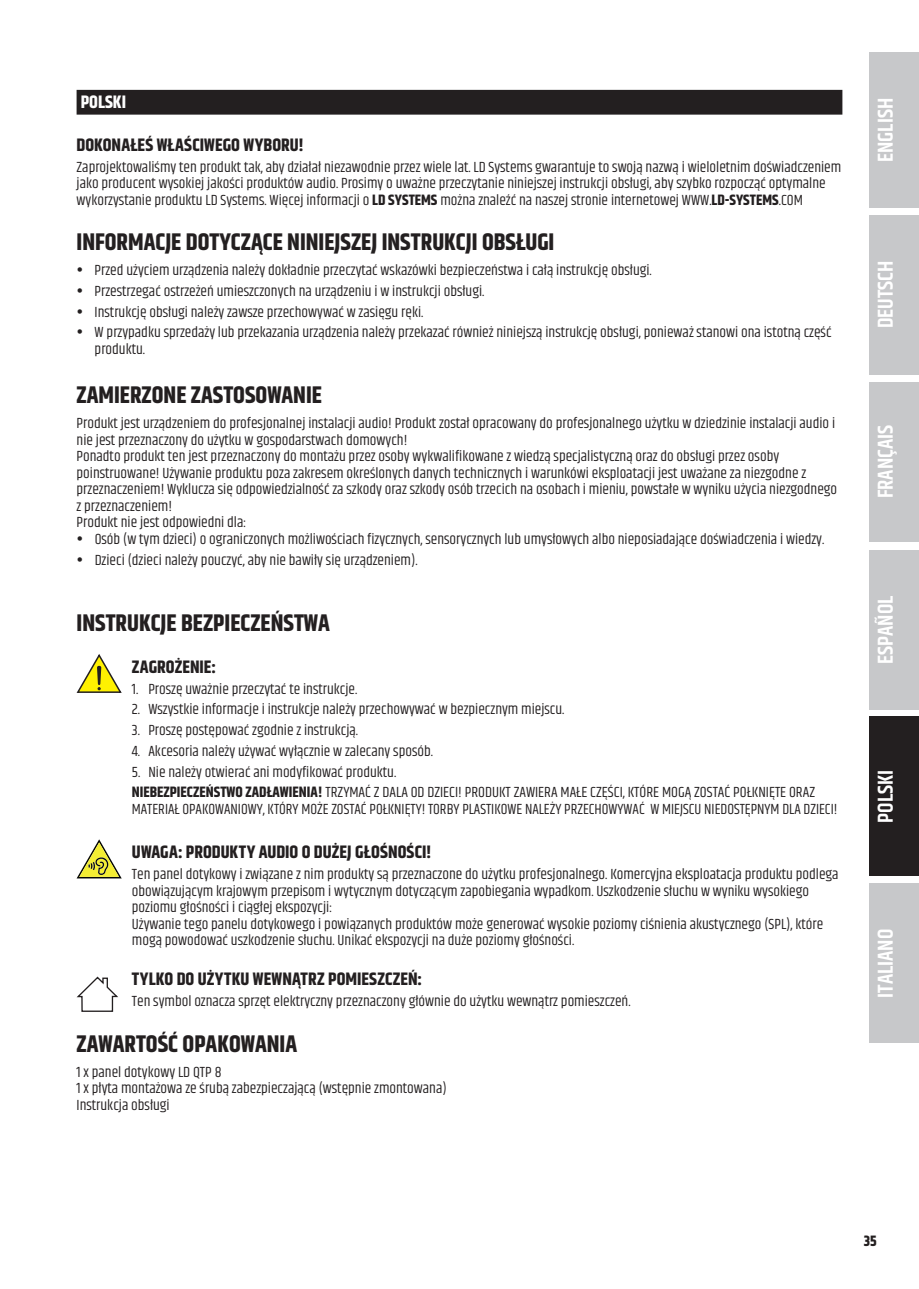
<style>
.page{position:relative;width:919px;height:1289px;background:#fff}
.page>*{position:absolute;margin:0;border:0;box-sizing:border-box;transform-origin:0 0}
.t1{font:700 24px "Khand";color:#231f20}
.t2{font:600 21.75px "Khand";color:#fff}
.t3{font:700 18px "Khand";letter-spacing:.005em;color:#231f20}
.t4{font:700 18px "Khand";color:#fff}
.t5{font:15px/16.5px "Khand";color:#231f20}
.t6{font:700 15px "Khand";color:#231f20}
.s1{font-weight:700}
</style>
<div class="page">
<div style="left:869px;top:52px;width:49px;height:156px;background:#c7c8ca"></div>
<div style="left:869px;top:215px;width:49px;height:159px;background:#c7c8ca"></div>
<div style="left:869px;top:382px;width:49px;height:159px;background:#c7c8ca"></div>
<div style="left:869px;top:550px;width:49px;height:159px;background:#c7c8ca"></div>
<div style="left:869px;top:716px;width:49px;height:160px;background:#231f20"></div>
<div style="left:869px;top:883px;width:49px;height:160px;background:#c7c8ca"></div>
<div style="left:77px;top:90px;width:765px;height:25px;background:#231f20"></div>
<svg style="left:76px;top:654px;width:46px;height:39px"></svg>
<svg style="left:77px;top:839px;width:45px;height:39px"></svg>
<svg style="left:76px;top:976px;width:42px;height:36px"></svg>
<p class="t4" style="left:81px;top:89px;width:47px">POLSKI</p>
<p class="t3" style="left:77px;top:132px;width:229px">DOKONAŁEŚ WŁAŚCIWEGO WYBORU!</p>
<p class="t5" style="left:77px;top:159px;width:766px">Zaprojektowaliśmy ten produkt tak, aby działał niezawodnie przez wiele lat. LD Systems gwarantuje to swoją nazwą i wieloletnim doświadczeniem jako producent wysokiej jakości produktów audio. Prosimy o uważne przeczytanie niniejszej instrukcji obsługi, aby szybko rozpocząć optymalne wykorzystanie produktu LD Systems. Więcej informacji o <span class="s1">LD SYSTEMS</span> można znaleźć na naszej stronie internetowej WWW.<span class="s1">LD-SYSTEMS</span>.COM</p>
<h1 class="t1" style="left:77px;top:225px;width:479px">INFORMACJE DOTYCZĄCE NINIEJSZEJ INSTRUKCJI OBSŁUGI</h1>
<p class="t5" style="left:95px;top:260px;width:738px;line-height:20.7px">Przed użyciem urządzenia należy dokładnie przeczytać wskazówki bezpieczeństwa i całą instrukcję obsługi.<br>Przestrzegać ostrzeżeń umieszczonych na urządzeniu i w instrukcji obsługi.<br>Instrukcję obsługi należy zawsze przechowywać w zasięgu ręki.<br>W przypadku sprzedaży lub przekazania urządzenia należy przekazać również niniejszą instrukcję obsługi, ponieważ stanowi ona istotną część</p>
<p class="t5" style="left:95px;top:341px;width:52px">produktu.</p>
<h1 class="t1" style="left:77px;top:378px;width:247px">ZAMIERZONE ZASTOSOWANIE</h1>
<p class="t5" style="left:77px;top:416px;width:762px">Produkt jest urządzeniem do profesjonalnej instalacji audio! Produkt został opracowany do profesjonalnego użytku w dziedzinie instalacji audio i nie jest przeznaczony do użytku w gospodarstwach domowych!<br>Ponadto produkt ten jest przeznaczony do montażu przez osoby wykwalifikowane z wiedzą specjalistyczną oraz do obsługi przez osoby poinstruowane! Używanie produktu poza zakresem określonych danych technicznych i warunkówi eksploatacji jest uważane za niezgodne z przeznaczeniem! Wyklucza się odpowiedzialność za szkody oraz szkody osób trzecich na osobach i mieniu, powstałe w wyniku użycia niezgodnego z przeznaczeniem!<br>Produkt nie jest odpowiedni dla:</p>
<p class="t5" style="left:95px;top:529px;width:731px;line-height:20.7px">Osób (w tym dzieci) o ograniczonych możliwościach fizycznych, sensorycznych lub umysłowych albo nieposiadające doświadczenia i wiedzy.<br>Dzieci (dzieci należy pouczyć, aby nie bawiły się urządzeniem).</p>
<h1 class="t1" style="left:77px;top:605px;width:255px">INSTRUKCJE BEZPIECZEŃSTWA</h1>
<p class="t3" style="left:132px;top:653px;width:86px">ZAGROŻENIE:</p>
<p class="t5" style="left:132px;top:681px;width:227px">1. Proszę uważnie przeczytać te instrukcje.</p>
<p class="t5" style="left:132px;top:702px;width:434px">2. Wszystkie informacje i instrukcje należy przechowywać w bezpiecznym miejscu.</p>
<p class="t5" style="left:132px;top:722px;width:228px">3. Proszę postępować zgodnie z instrukcją.</p>
<p class="t5" style="left:132px;top:743px;width:302px">4. Akcesoria należy używać wyłącznie w zalecany sposób.</p>
<p class="t5" style="left:132px;top:762px;width:684px;line-height:20.7px">5. Nie należy otwierać ani modyfikować produktu.<br><span class="s1">NIEBEZPIECZEŃSTWO ZADŁAWIENIA!</span> TRZYMAĆ Z DALA OD DZIECI! PRODUKT ZAWIERA MAŁE CZĘŚCI, KTÓRE MOGĄ ZOSTAĆ POŁKNIĘTE ORAZ</p>
<p class="t5" style="left:132px;top:801px;width:707px">MATERIAŁ OPAKOWANIOWY, KTÓRY MOŻE ZOSTAĆ POŁKNIĘTY! TORBY PLASTIKOWE NALEŻY PRZECHOWYWAĆ W MIEJSCU NIEDOSTĘPNYM DLA DZIECI!</p>
<p class="t3" style="left:132px;top:839px;width:301px">UWAGA: PRODUKTY AUDIO O DUŻEJ GŁOŚNOŚCI!</p>
<p class="t5" style="left:132px;top:866px;width:708px">Ten panel dotykowy i związane z nim produkty są przeznaczone do użytku profesjonalnego. Komercyjna eksploatacja produktu podlega obowiązującym krajowym przepisom i wytycznym dotyczącym zapobiegania wypadkom. Uszkodzenie słuchu w wyniku wysokiego poziomu głośności i ciągłej ekspozycji:<br>Używanie tego panelu dotykowego i powiązanych produktów może generować wysokie poziomy ciśnienia akustycznego (SPL), które mogą powodować uszkodzenie słuchu. Unikać ekspozycji na duże poziomy głośności.</p>
<p class="t3" style="left:132px;top:966px;width:292px">TYLKO DO UŻYTKU WEWNĄTRZ POMIESZCZEŃ:</p>
<p class="t5" style="left:132px;top:993px;width:500px">Ten symbol oznacza sprzęt elektryczny przeznaczony głównie do użytku wewnątrz pomieszczeń.</p>
<h1 class="t1" style="left:77px;top:1026px;width:222px">ZAWARTOŚĆ OPAKOWANIA</h1>
<p class="t5" style="left:77px;top:1064px;width:371px">1 x panel dotykowy LD QTP 8<br>1 x płyta montażowa ze śrubą zabezpieczającą (wstępnie zmontowana)<br>Instrukcja obsługi</p>
<h2 class="t2" style="left:870px;top:162px;width:65px;rotate:-90deg">ENGLISH</h2>
<h2 class="t2" style="left:870px;top:328px;width:69px;rotate:-90deg">DEUTSCH</h2>
<h2 class="t2" style="left:870px;top:498px;width:75px;rotate:-90deg">FRANÇAIS</h2>
<h2 class="t2" style="left:871px;top:664px;width:70px;rotate:-90deg">ESPAÑOL</h2>
<h2 class="t2" style="left:871px;top:822px;width:54px;rotate:-90deg">POLSKI</h2>
<h2 class="t2" style="left:871px;top:997px;width:70px;rotate:-90deg">ITALIANO</h2>
<p class="t6" style="left:863px;top:1230px;width:14px">35</p>
</div>
